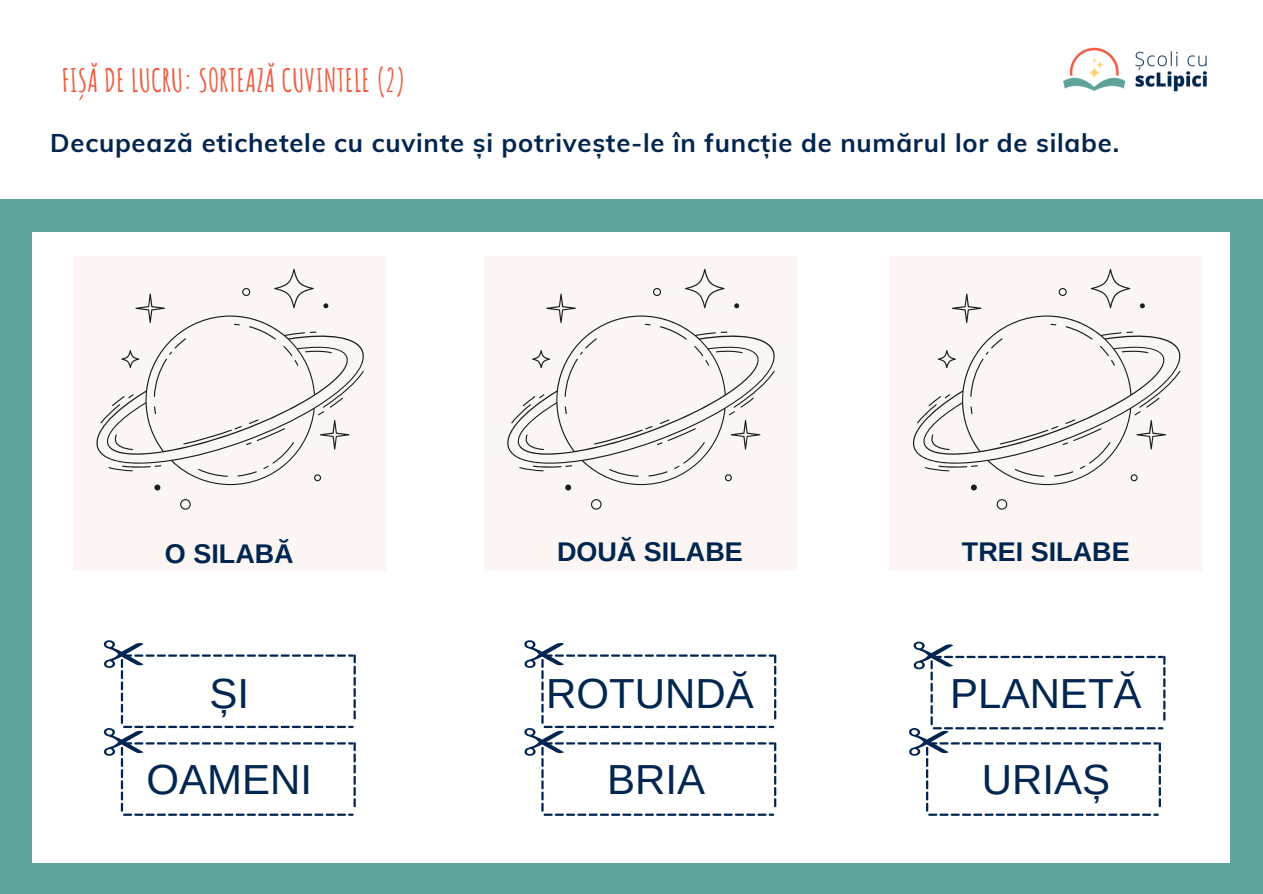
<style>
.page{position:relative;width:1263px;height:894px;background:#fff}
.page>*{position:absolute;margin:0;border:0;box-sizing:border-box;transform-origin:0 0}
.t1{font:42px "Arimo";color:#012650}
.t2{font:700 31.5px "Amatic SC";color:#f05b40}
.t3{font:700 27px "Arimo";color:#01254e}
.t4{font:700 25.65px "Muli";letter-spacing:.03em;color:#01254e}
</style>
<div class="page">
<div style="left:0;top:0;width:1263px;height:893px;background:#5ea49d"></div>
<div style="left:32px;top:232px;width:1198px;height:630px;background:#fff"></div>
<div style="left:0;top:0;width:1263px;height:199px;background:#fff"></div>
<img style="left:1063px;top:47px;width:144px;height:45px">
<svg style="left:103px;top:640px;width:253px;height:175px"></svg>
<svg style="left:909px;top:641px;width:256px;height:174px"></svg>
<svg style="left:524px;top:640px;width:252px;height:175px"></svg>
<div style="left:889px;top:257px;width:313px;height:313px;background:#faf2ef"></div>
<div style="left:484px;top:257px;width:312px;height:313px;background:#faf2ef"></div>
<div style="left:73px;top:257px;width:313px;height:313px;background:#faf2ef"></div>
<svg style="left:96px;top:269px;width:268px;height:240px"></svg>
<svg style="left:913px;top:269px;width:268px;height:240px"></svg>
<svg style="left:507px;top:269px;width:268px;height:240px"></svg>
<p class="t2" style="left:61px;top:60px;width:346px">FIȘĂ DE LUCRU: SORTEAZĂ CUVINTELE (2)</p>
<p class="t4" style="left:50px;top:126px;width:1070px">Decupează etichetele cu cuvinte și potrivește-le în funcție de numărul lor de silabe.</p>
<p class="t3" style="left:165px;top:538px;width:130px">O SILABĂ</p>
<p class="t3" style="left:557px;top:536px;width:187px">DOUĂ SILABE</p>
<p class="t3" style="left:962px;top:536px;width:169px">TREI SILABE</p>
<h1 class="t1" style="left:210px;top:670px;width:41px">ȘI</h1>
<h1 class="t1" style="left:546px;top:670px;width:209px">ROTUNDĂ</h1>
<h1 class="t1" style="left:950px;top:670px;width:193px">PLANETĂ</h1>
<h1 class="t1" style="left:147px;top:755px;width:167px">OAMENI</h1>
<h1 class="t1" style="left:607px;top:755px;width:99px">BRIA</h1>
<h1 class="t1" style="left:982px;top:755px;width:130px">URIAȘ</h1>
</div>
